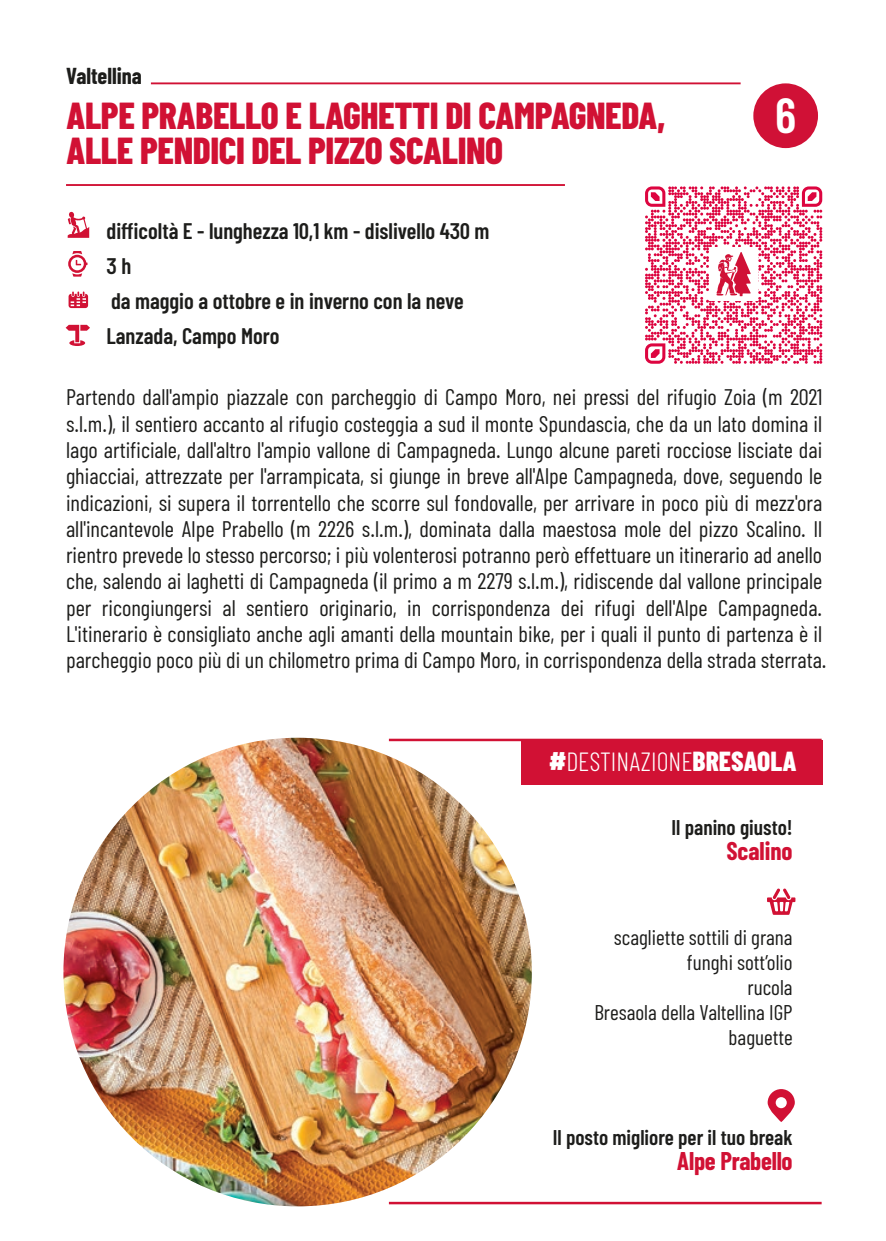
<style>
.page{position:relative;width:886px;height:1241px;background:#fff}
.page>*{position:absolute;margin:0;border:0;box-sizing:border-box;transform-origin:0 0}
.t1{font:600 49px "Barlow Condensed";color:#fff}
.t2{font:800 37.5px/35px "Barlow Condensed";letter-spacing:-.01em;color:#d11134}
.t3{font:300 26.25px "Barlow Condensed";color:#fff}
.t4{font:700 25px "Barlow Condensed";letter-spacing:-.01em;color:#d11134}
.t5{font:22.5px/26.2px "Barlow Condensed";color:#1d1d1b}
.t6{font:600 22.5px/35px "Barlow Condensed";color:#1d1d1b}
.t7{font:700 22.5px "Barlow Condensed";color:#1d1d1b}
.t8{font:21.25px/25px "Barlow Condensed";color:#1d1d1b;text-align:right}
.t9{font:600 21.25px "Barlow Condensed";color:#1d1d1b}
.s1{font-weight:800;font-size:27.5px}
</style>
<div class="page">
<hr style="left:389px;top:1201px;width:432px;height:3px;background:#d11134">
<hr style="left:389px;top:738px;width:432px;height:3px;background:#d11134">
<div style="left:753px;top:83px;width:65px;height:65px;background:#d01136;border-radius:50%"></div>
<hr style="left:151px;top:82px;width:589px;height:2px;background:#d11134">
<hr style="left:66px;top:184px;width:499px;height:2px;background:#d11134">
<svg style="left:68px;top:251px;width:19px;height:25px"></svg>
<svg style="left:68px;top:211px;width:21px;height:27px"></svg>
<div style="left:521px;top:739px;width:301px;height:45px;background:#d11134"></div>
<svg style="left:69px;top:291px;width:19px;height:17px"></svg>
<svg style="left:66px;top:325px;width:24px;height:21px"></svg>
<svg style="left:767px;top:888px;width:28px;height:26px"></svg>
<svg style="left:767px;top:1089px;width:28px;height:32px"></svg>
<img style="left:63px;top:737px;width:469px;height:469px;border-radius:234px">
<svg style="left:645px;top:186px;width:177px;height:178px"></svg>
<p class="t7" style="left:66px;top:62px;width:77px">Valtellina</p>
<h2 class="t2" style="left:66px;top:97px;width:601px">ALPE PRABELLO E LAGHETTI DI CAMPAGNEDA,<br>ALLE PENDICI DEL PIZZO SCALINO</h2>
<h1 class="t1" style="left:775px;top:85px;width:23px">6</h1>
<p class="t6" style="left:107px;top:213px;width:384px">difficoltà E - lunghezza 10,1 km - dislivello 430 m<br>3 h<br>da maggio a ottobre e in inverno con la neve<br>Lanzada, Campo Moro</p>
<p class="t5" style="left:66px;top:383px;width:762px">Partendo dall'ampio piazzale con parcheggio di Campo Moro, nei pressi del rifugio Zoia (m 2021 s.l.m.), il sentiero accanto al rifugio costeggia a sud il monte Spundascia, che da un lato domina il lago artificiale, dall'altro l'ampio vallone di Campagneda. Lungo alcune pareti rocciose lisciate dai ghiacciai, attrezzate per l'arrampicata, si giunge in breve all'Alpe Campagneda, dove, seguendo le indicazioni, si supera il torrentello che scorre sul fondovalle, per arrivare in poco più di mezz'ora all'incantevole Alpe Prabello (m 2226 s.l.m.), dominata dalla maestosa mole del pizzo Scalino. Il rientro prevede lo stesso percorso; i più volenterosi potranno però effettuare un itinerario ad anello che, salendo ai laghetti di Campagneda (il primo a m 2279 s.l.m.), ridiscende dal vallone principale per ricongiungersi al sentiero originario, in corrispondenza dei rifugi dell'Alpe Campagneda.<br>L'itinerario è consigliato anche agli amanti della mountain bike, per i quali il punto di partenza è il parcheggio poco più di un chilometro prima di Campo Moro, in corrispondenza della strada sterrata.</p>
<p class="t3" style="left:549px;top:744px;width:249px"><span class="s1">#</span>DESTINAZIONE<span class="s1">BRESAOLA</span></p>
<p class="t9" style="left:671px;top:813px;width:123px">Il panino giusto!</p>
<p class="t4" style="left:726px;top:835px;width:68px">Scalino</p>
<p class="t8" style="left:594px;top:924px;width:200px">scagliette sottili di grana funghi sott’olio<br>rucola<br>Bresaola della Valtellina IGP baguette</p>
<p class="t9" style="left:553px;top:1123px;width:241px">Il posto migliore per il tuo break</p>
<p class="t4" style="left:677px;top:1145px;width:117px">Alpe Prabello</p>
</div>
